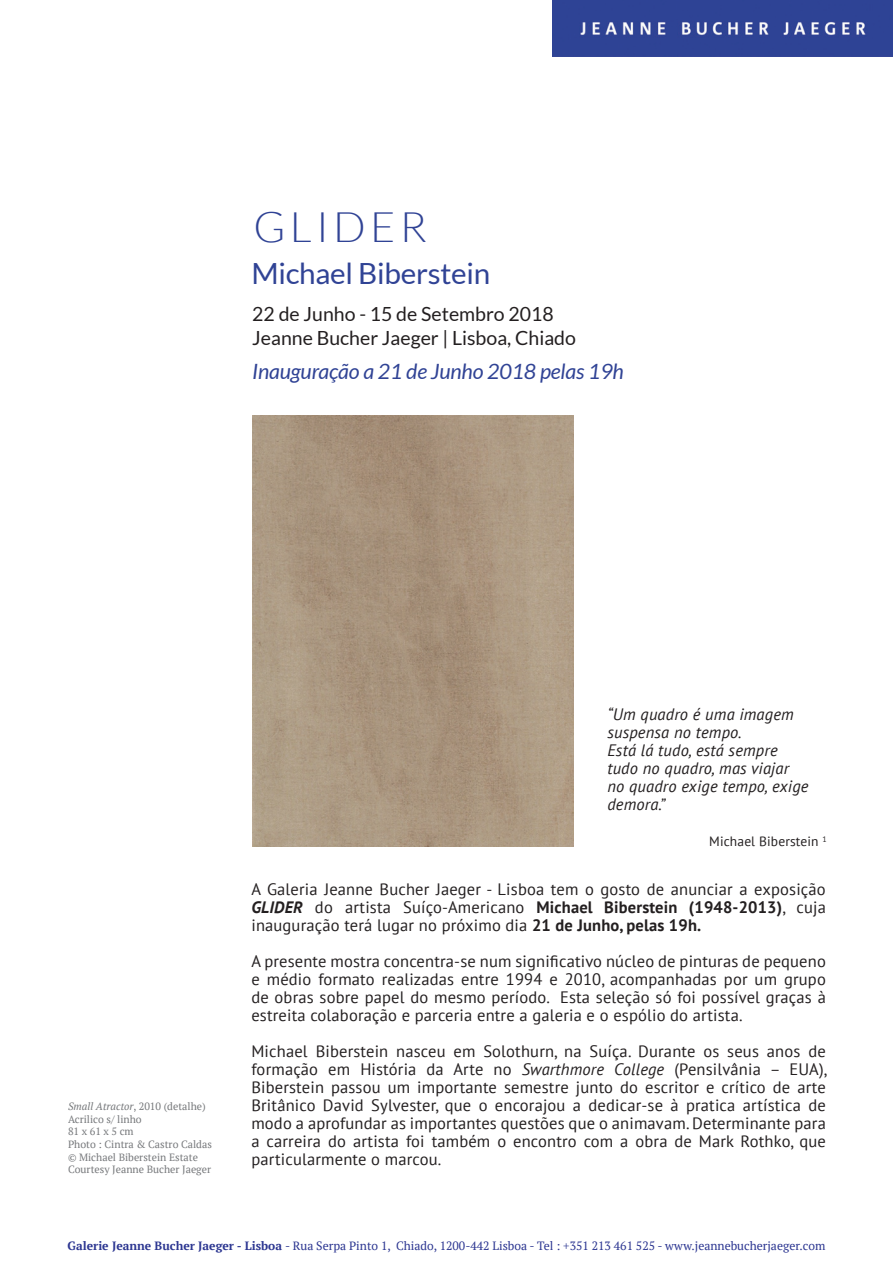
<style>
.page{position:relative;width:893px;height:1263px;background:#fff}
.page>*{position:absolute;margin:0;border:0;box-sizing:border-box;transform-origin:0 0}
.t1{font:300 42.15px "Lato";letter-spacing:.1em;color:#304395}
.t2{font:29.1px "Lato";letter-spacing:-.01em;color:#304395}
.t3{font:italic 21px "Lato";letter-spacing:-.01em;color:#304395}
.t4{font:19.5px/24px "Lato";color:#231f20}
.t5{font:16.5px/18px "PT Sans";letter-spacing:.01em;color:#231f20;text-align:justify}
.t6{font:italic 16.5px/18px "PT Sans";letter-spacing:.01em;color:#231f20}
.t7{font:13.5px "PT Sans";letter-spacing:.01em;color:#231f20}
.t8{font:12px "PT Serif";color:#2c3691}
.t9{font:10.5px/12.6px "PT Serif";color:#76787b}
.s1{font-style:italic}
.s2{font-weight:700;font-style:italic}
.s3{font-weight:700}
</style>
<div class="page">
<img style="left:553px;top:0;width:340px;height:56px">
<img style="left:252px;top:415px;width:322px;height:431px">
<h1 class="t1" style="left:254px;top:204px;width:175px">GLIDER</h1>
<h2 class="t2" style="left:251px;top:257px;width:240px">Michael Biberstein</h2>
<p class="t4" style="left:252px;top:301px;width:325px">22 de Junho - 15 de Setembro 2018<br>Jeanne Bucher Jaeger | Lisboa, Chiado</p>
<p class="t3" style="left:252px;top:360px;width:373px">Inauguração a 21 de Junho 2018 pelas 19h</p>
<p class="t9" style="left:68px;top:1100px;width:145px"><span class="s1">Small Atractor</span>, 2010 (detalhe)<br>Acrilico s/ linho<br>81 x 61 x 5 cm<br>Photo : Cintra &amp; Castro Caldas © Michael Biberstein Estate<br>Courtesy Jeanne Bucher Jaeger</p>
<p class="t6" style="left:607px;top:705px;width:203px">“Um quadro é uma imagem suspensa no tempo.<br>Está lá tudo, está sempre tudo no quadro, mas viajar no quadro exige tempo, exige demora.”</p>
<p class="t7" style="left:709px;top:833px;width:119px">Michael Biberstein <sup>1</sup></p>
<p class="t5" style="left:251px;top:879px;width:576px">A Galeria Jeanne Bucher Jaeger - Lisboa tem o gosto de anunciar a exposição <span class="s2">GLIDER</span> do artista Suíço-Americano <span class="s3">Michael Biberstein (1948-2013)</span>, cuja inauguração terá lugar no próximo dia <span class="s3">21 de Junho, pelas 19h.</span></p>
<p class="t5" style="left:251px;top:951px;width:576px">A presente mostra concentra-se num significativo núcleo de pinturas de pequeno e médio formato realizadas entre 1994 e 2010, acompanhadas por um grupo de obras sobre papel do mesmo período. Esta seleção só foi possível graças à estreita colaboração e parceria entre a galeria e o espólio do artista.</p>
<p class="t5" style="left:251px;top:1041px;width:577px">Michael Biberstein nasceu em Solothurn, na Suíça. Durante os seus anos de formação em História da Arte no <span class="s1">Swarthmore College</span> (Pensilvânia – EUA), Biberstein passou um importante semestre junto do escritor e crítico de arte Britânico David Sylvester, que o encorajou a dedicar-se à pratica artística de modo a aprofundar as importantes questões que o animavam. Determinante para a carreira do artista foi também o encontro com a obra de Mark Rothko, que particularmente o marcou.</p>
<p class="t8" style="left:68px;top:1238px;width:759px"><span class="s3">Galerie Jeanne Bucher Jaeger - Lisboa</span> - Rua Serpa Pinto 1, Chiado, 1200-442 Lisboa - Tel : +351 213 461 525 - www.jeannebucherjaeger.com</p>
</div>
